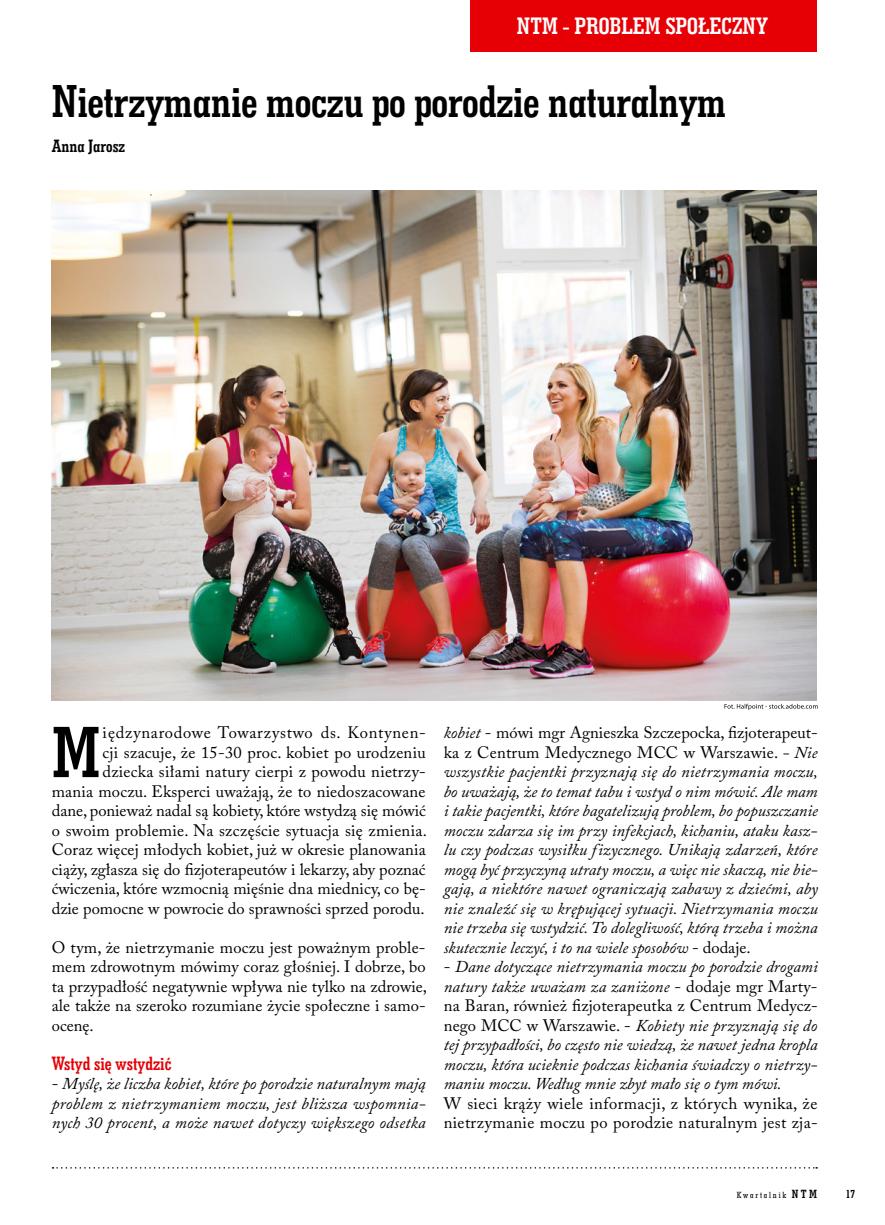
<style>
.page{position:relative;width:885px;height:1225px;background:#fff}
.page>*{position:absolute;margin:0;border:0;box-sizing:border-box;transform-origin:0 0}
.t1{font:73.8px "Geo Slab 703 Bd Cn EU Normal";color:#000}
.t2{font:46.5px "Geo Slab 703 Bd Cn EU Normal";letter-spacing:-.01em;color:#000}
.t3{font:24px "Geo Slab 703 Bd Cn EU Normal";color:#fff}
.t4{font:19.5px "Geo Slab 703 Bd Cn EU Normal";color:#e60005}
.t5{font:18px "Geo Slab 703 Bd Cn EU Normal";color:#000}
.t6{font:italic 16.5px/19.5px "Adobe Caslon Pro";color:#000;text-align:justify}
.t7{font:16.5px/19.5px "Adobe Caslon Pro";letter-spacing:.01em;color:#000;text-align:right}
.t8{font:12px "Geo Slab 703 Bd Cn EU Normal";color:#000}
.t9{font:9px "Geo Slab 703 Md Cn EU Normal";letter-spacing:.2em;color:#000}
.t10{font:6.75px "Myriad Pro";color:#000}
.s1{font-style:normal}
.s2{font-family:"Geo Slab 703 Bd Cn EU Normal";font-size:12px}
</style>
<div class="page">
<svg style="left:53px;top:1167px;width:764px;height:1px"></svg>
<div style="left:470px;top:0;width:346px;height:51px;background:#e60005"></div>
<img style="left:51px;top:190px;width:765px;height:511px">
<svg style="left:724px;top:704px;width:93px;height:6px"></svg>
<h3 class="t3" style="left:517px;top:11px;width:252px">NTM - PROBLEM SPOŁECZNY</h3>
<h2 class="t2" style="left:52px;top:72px;width:676px">Nietrzymanie moczu po porodzie naturalnym</h2>
<p class="t5" style="left:52px;top:134px;width:75px">Anna Jarosz</p>
<p class="t10" style="left:150px;top:189px;width:3px">,</p>
<p class="t7" style="left:52px;top:722px;width:376px">iędzynarodowe Towarzystwo ds. Kontynen-<br>cji szacuje, że 15-30 proc. kobiet po urodzeniu dziecka siłami natury cierpi z powodu nietrzy-<br>mania moczu. Eksperci uważają, że to niedoszacowane dane, ponieważ nadal są kobiety, które wstydzą się mówić o swoim problemie. Na szczęście sytuacja się zmienia.<br>Coraz więcej młodych kobiet, już w okresie planowania ciąży, zgłasza się do fizjoterapeutów i lekarzy, aby poznać ćwiczenia, które wzmocnią mięśnie dna miednicy, co bę&shy;dzie pomocne w powrocie do sprawności sprzed porodu.</p>
<p class="t7" style="left:52px;top:937px;width:376px;text-align:justify">O tym, że nietrzymanie moczu jest poważnym proble&shy;mem zdrowotnym mówimy coraz głośniej. I dobrze, bo ta przypadłość negatywnie wpływa nie tylko na zdrowie, ale także na szeroko rozumiane życie społeczne i samo&shy;ocenę.</p>
<p class="t4" style="left:52px;top:1051px;width:121px">Wstyd się wstydzić</p>
<p class="t6" style="left:52px;top:1073px;width:375px"><span class="s1">-</span> Myślę, że liczba kobiet, które po porodzie naturalnym mają problem z nietrzymaniem moczu, jest bliższa wspomnia&shy;nych 30 procent, a może nawet dotyczy większego odsetka</p>
<h1 class="t1" style="left:52px;top:706px;width:50px">M</h1>
<p class="t6" style="left:443px;top:722px;width:375px">kobiet <span class="s1">- mówi mgr Agnieszka Szczepocka, fizjoterapeut&shy;ka z Centrum Medycznego MCC w Warszawie.</span> - Nie wszystkie pacjentki przyznają się do nietrzymania moczu, bo uważają, że to temat tabu i wstyd o nim mówić. Ale mam i takie pacjentki, które bagatelizują problem, bo popuszczanie moczu zdarza się im przy infekcjach, kichaniu, ataku kasz&shy;lu czy podczas wysiłku fizycznego. Unikają zdarzeń, które mogą być przyczyną utraty moczu, a więc nie skaczą, nie bie&shy;gają, a niektóre nawet ograniczają zabawy z dziećmi, aby nie znaleźć się w krępującej sytuacji. Nietrzymania moczu nie trzeba się wstydzić. To dolegliwość, którą trzeba i można skutecznie leczyć, i to na wiele sposobów <span class="s1">- dodaje.</span></p>
<p class="t6" style="left:443px;top:956px;width:375px"><span class="s1">-</span> Dane dotyczące nietrzymania moczu po porodzie drogami natury także uważam za zaniżone <span class="s1">- dodaje mgr Marty&shy;na Baran, również fizjoterapeutka z Centrum Medycz&shy;nego MCC w Warszawie. -</span> Kobiety nie przyznają się do tej przypadłości, bo często nie wiedzą, że nawet jedna kropla moczu, która ucieknie podczas kichania świadczy o nietrzy&shy;maniu moczu. Według mnie zbyt mało się o tym mówi.</p>
<p class="t7" style="left:443px;top:1093px;width:375px;text-align:left">W sieci krąży wiele informacji, z których wynika, że nietrzymanie moczu po porodzie naturalnym jest zja-</p>
<p class="t9" style="left:736px;top:1189px;width:82px">Kwartalnik <span class="s2">NTM</span></p>
<p class="t8" style="left:845px;top:1186px;width:11px">17</p>
</div>
